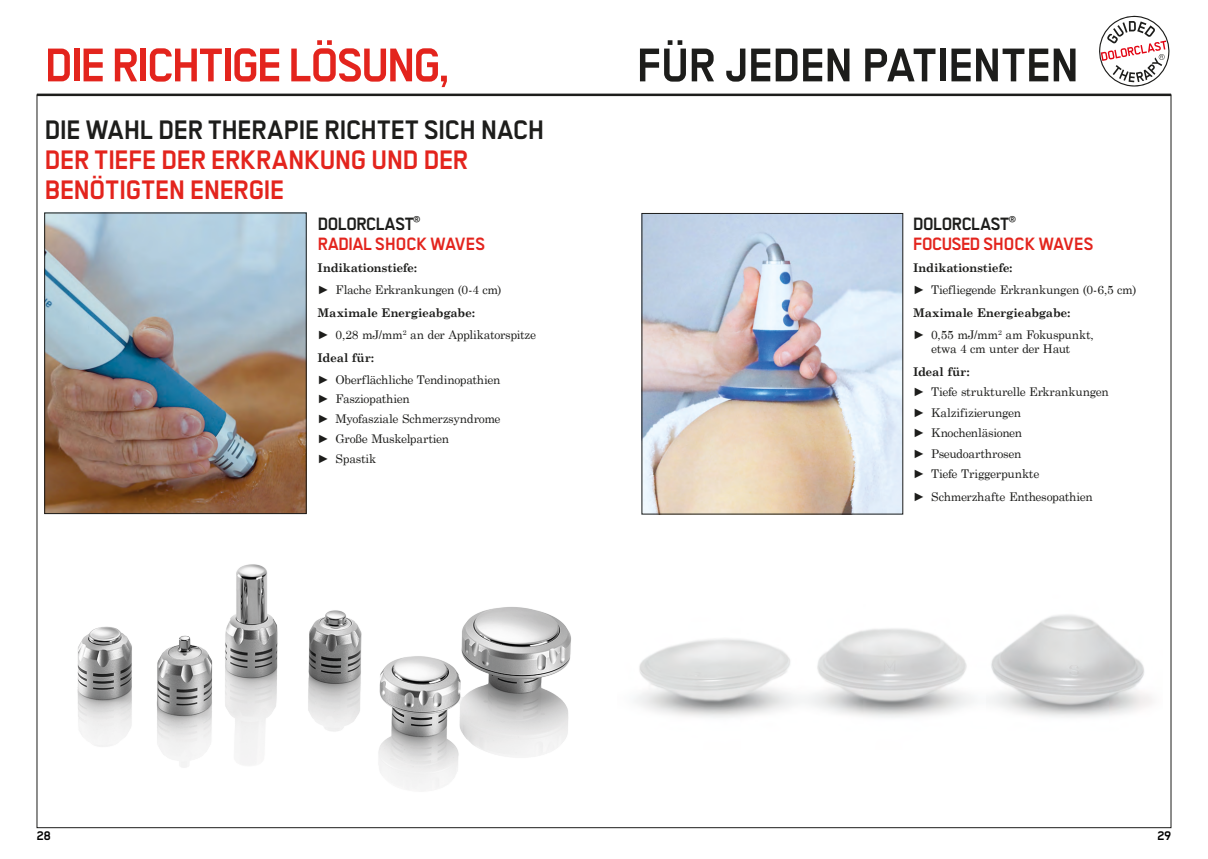
<style>
.page{position:relative;width:1208px;height:859px;background:#fff}
.page>*{position:absolute;margin:0;border:0;box-sizing:border-box;transform-origin:0 0}
._4_h1{font:700 53px "Transbold Neue Euro";letter-spacing:-.03em;color:#e3241d}
._4_h1-2{font:700 53px "Transbold Neue Euro";letter-spacing:-.005em;color:#1d1d1b}
.M_Name{font:700 30px/30px "Transbold Neue Euro";letter-spacing:-.005em;color:#e3241d}
._4_h1-3{font:700 20px/20px "Transbold Neue Euro";letter-spacing:-.01em;color:#e3241d}
.t1{font:700 14px "Transbold Neue Euro";color:#000}
.t2{font:12px/14px "Century Schoolbook";letter-spacing:-.025em;color:#1d1d1b;text-align:center}
.M_Name-2{font:700 12px "Century Schoolbook";letter-spacing:-.015em;color:#1d1d1b}
.s1{color:#1d1d1b}
</style>
<div class="page">
<hr style="left:37px;top:94px;width:1134px;height:2px;background:#1d1d1b">
<svg style="left:1099px;top:15px;width:71px;height:72px"></svg>
<img style="left:46px;top:214px;width:259px;height:298px">
<div style="left:44px;top:212px;width:263px;height:302px;border:1px solid #1d1d1b"></div>
<img style="left:77px;top:564px;width:494px;height:226px">
<img style="left:643px;top:215px;width:258px;height:298px">
<img style="left:635px;top:614px;width:517px;height:104px">
<p class="_4_h1" style="left:45px;top:36px;width:406px">DIE RICHTIGE LÖSUNG,</p>
<p class="_4_h1-2" style="left:637px;top:36px;width:443px">FÜR JEDEN PATIENTEN</p>
<p class="M_Name" style="left:45px;top:115px;width:500px"><span class="s1">DIE WAHL DER THERAPIE RICHTET SICH NACH<br></span>DER TIEFE DER ERKRANKUNG UND DER<br>BENÖTIGTEN ENERGIE</p>
<p class="_4_h1-3" style="left:318px;top:214px;width:169px"><span class="s1">DOLORCLAST</span><sup>®<br></sup>RADIAL SHOCK WAVES</p>
<p class="_4_h1-3" style="left:913px;top:214px;width:182px"><span class="s1">DOLORCLAST</span><sup>®<br></sup>FOCUSED SHOCK WAVES</p>
<p class="M_Name-2" style="left:317px;top:258px;width:101px">Indikationstiefe:</p>
<p class="t2" style="left:317px;top:282px;width:185px">► Flache Erkrankungen (0-4 cm)</p>
<p class="M_Name-2" style="left:317px;top:303px;width:159px">Maximale Energieabgabe:</p>
<p class="t2" style="left:317px;top:327px;width:220px">► 0,28 mJ/mm<sup>2</sup> an der Applikatorspitze</p>
<p class="M_Name-2" style="left:317px;top:348px;width:58px">Ideal für:</p>
<p class="t2" style="left:317px;top:371px;width:184px">► Oberflächliche Tendinopathien</p>
<p class="t2" style="left:317px;top:391px;width:94px">► Fasziopathien</p>
<p class="t2" style="left:317px;top:411px;width:184px">► Myofasziale Schmerzsyndrome</p>
<p class="t2" style="left:317px;top:430px;width:133px">► Große Muskelpartien</p>
<p class="t2" style="left:317px;top:450px;width:60px">► Spastik</p>
<p class="M_Name-2" style="left:913px;top:258px;width:101px">Indikationstiefe:</p>
<p class="t2" style="left:913px;top:282px;width:225px">► Tiefliegende Erkrankungen (0-6,5 cm)</p>
<p class="M_Name-2" style="left:913px;top:303px;width:159px">Maximale Energieabgabe:</p>
<p class="t2" style="left:913px;top:327px;width:182px">► 0,55 mJ/mm<sup>2</sup> am Fokuspunkt, etwa 4 cm unter der Haut</p>
<p class="M_Name-2" style="left:913px;top:362px;width:58px">Ideal für:</p>
<p class="t2" style="left:913px;top:384px;width:197px">► Tiefe strukturelle Erkrankungen</p>
<p class="t2" style="left:913px;top:404px;width:110px">► Kalzifizierungen</p>
<p class="t2" style="left:913px;top:425px;width:110px">► Knochenläsionen</p>
<p class="t2" style="left:913px;top:445px;width:110px">► Pseudoarthrosen</p>
<p class="t2" style="left:913px;top:466px;width:128px">► Tiefe Triggerpunkte</p>
<p class="t2" style="left:913px;top:488px;width:181px">► Schmerzhafte Enthesopathien</p>
<p class="t1" style="left:37px;top:828px;width:15px">28</p>
<p class="t1" style="left:1157px;top:828px;width:15px">29</p>
</div>
